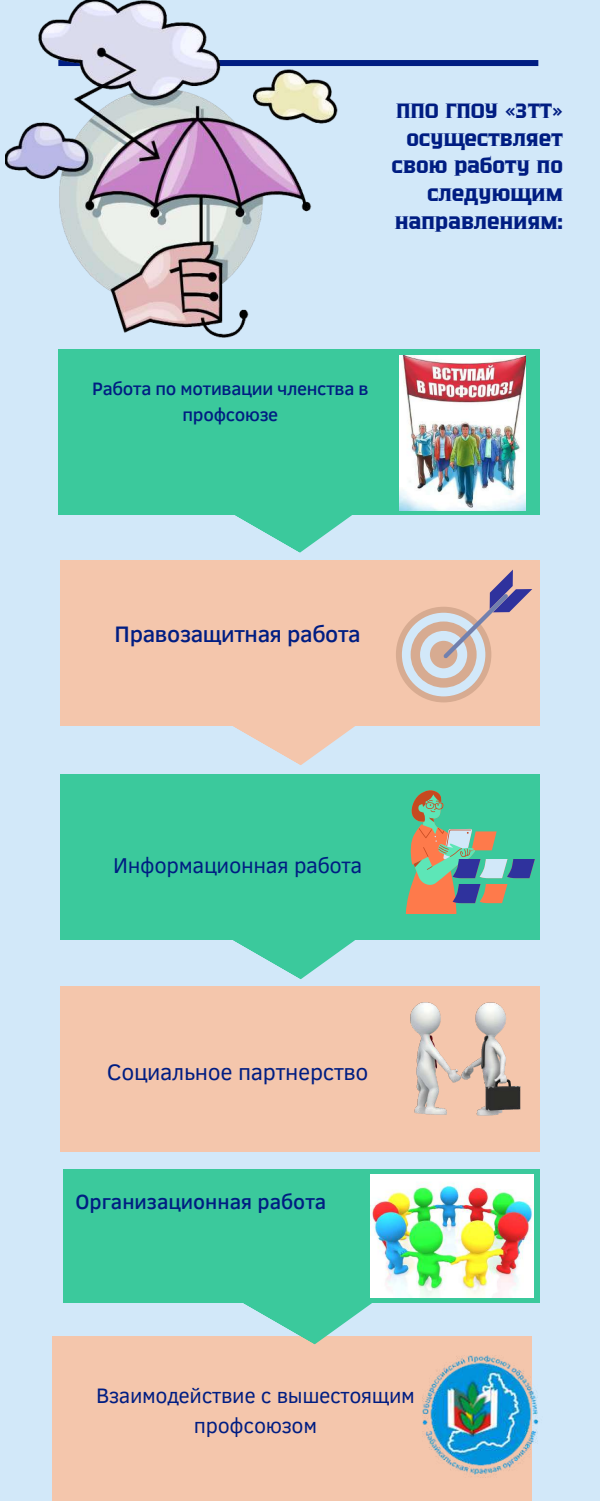
<style>
.page{position:relative;width:600px;height:1501px;background:#fff}
.page>*{position:absolute;margin:0;border:0;box-sizing:border-box;transform-origin:0 0}
.t1{font:23px "Clear Sans";letter-spacing:-.015em;color:#001d82}
.t2{font:500 23px "Clear Sans";letter-spacing:-.015em;color:#001d82}
.t3{font:22px "Clear Sans";letter-spacing:-.015em;color:#001d82}
.t4{font:21.5px/30px "Clear Sans";letter-spacing:-.015em;color:#001d82;text-align:center}
.t5{font:500 21px "Clear Sans";color:#001d82}
.t6{font:20.1px/27.5px "Zantiqa 4 F";letter-spacing:-.015em;color:#001d82;text-align:right}
.t7{font:500 18.4px/25.5px "Clear Sans";letter-spacing:-.015em;color:#001d82;text-align:center}
</style>
<div class="page">
<div style="left:0;top:0;width:600px;height:1500px;background:#d2e8f9"></div>
<div style="left:63px;top:1168px;width:477px;height:134px;background:#3bc99c"></div>
<div style="left:60px;top:774px;width:480px;height:165px;background:#3bc99c"></div>
<svg style="left:228px;top:939px;width:131px;height:40px"></svg>
<div style="left:60px;top:985px;width:480px;height:165px;background:#f4c6ac"></div>
<div style="left:60px;top:560px;width:480px;height:165px;background:#f4c6ac"></div>
<svg style="left:228px;top:725px;width:131px;height:40px"></svg>
<div style="left:58px;top:349px;width:482px;height:165px;background:#3bc99c"></div>
<svg style="left:227px;top:514px;width:132px;height:39px"></svg>
<div style="left:58px;top:60px;width:480px;height:6px;background:#001d82"></div>
<div style="left:52px;top:1335px;width:480px;height:165px;background:#f4c6ac"></div>
<img style="left:410px;top:1002px;width:111px;height:114px">
<svg style="left:405px;top:790px;width:129px;height:123px"></svg>
<img style="left:400px;top:356px;width:125px;height:154px">
<img style="left:423px;top:1355px;width:116px;height:120px">
<div style="left:396px;top:606px;width:95px;height:96px;background:#d7ab91;border-radius:50%"></div>
<div style="left:402px;top:612px;width:83px;height:84px;background:#d2e8f9;border-radius:50%"></div>
<div style="left:411px;top:621px;width:66px;height:66px;background:#d7ab91;border-radius:50%"></div>
<div style="left:420px;top:631px;width:47px;height:47px;background:#d2e8f9;border-radius:50%"></div>
<div style="left:430px;top:640px;width:27px;height:28px;background:#d7ab91;border-radius:50%"></div>
<svg style="left:443px;top:569px;width:89px;height:89px"></svg>
<img style="left:6px;top:0;width:332px;height:338px">
<img style="left:370px;top:1174px;width:164px;height:122px">
<svg style="left:242px;top:1245px;width:131px;height:100px"></svg>
<p class="t6" style="left:392px;top:98px;width:173px">ППО ГПОУ «ЗТТ» осуществляет свою работу по следующим направлениям:</p>
<p class="t7" style="left:92px;top:375px;width:278px">Работа по мотивации членства в профсоюзе</p>
<p class="t2" style="left:115px;top:617px;width:248px">Правозащитная работа</p>
<p class="t3" style="left:113px;top:849px;width:251px">Информационная работа</p>
<p class="t1" style="left:107px;top:1055px;width:263px">Социальное партнерство</p>
<p class="t5" style="left:76px;top:1186px;width:252px">Организационная работа</p>
<p class="t4" style="left:96px;top:1378px;width:320px">Взаимодействие с вышестоящим профсоюзом</p>
</div>
